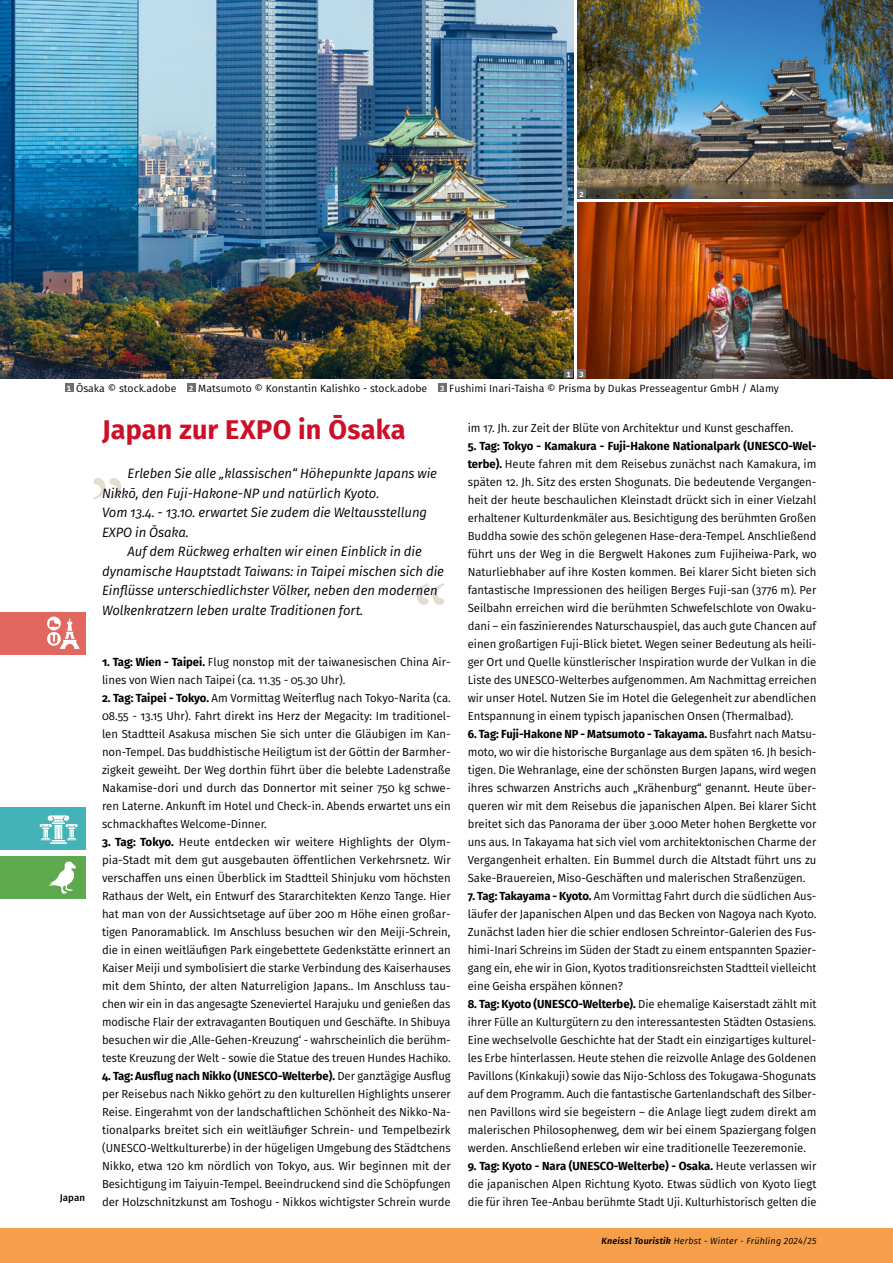
<style>
.page{position:relative;width:893px;height:1263px;background:#fff}
.page>*{position:absolute;margin:0;border:0;box-sizing:border-box;transform-origin:0 0}
._01a_Überschrift_1_Reise{font:700 27px "Fira Sans";letter-spacing:.01em;color:#cd0f28}
._01d_Einleitungstext_6mm{font:italic 13.5px/19.5px "Fira Sans";color:#000}
._02_Reiseverlauf{font:11.7px/18px "Fira Sans";letter-spacing:-.005em;color:#000;text-align:justify}
._02_Reiseverlauf-2{font:11.7px/18px "Fira Sans";letter-spacing:-.005em;color:#000;text-align:justify;scale:.96 1}
._04_Bildlegende__Bildquelle{font:10.5px "Fira Sans";color:#000}
.Rubrik_b{font:500 9.75px "Fira Sans";color:#000}
.Fusszeile_bold_italic_rb{font:italic 9px "Fira Sans";letter-spacing:.02em;color:#000}
.t1{font:700 7.5px "Fira Sans";color:#fff}
.s1{font-weight:700}
.s2{font-weight:600}
</style>
<div class="page">
<svg style="left:93px;top:478px;width:28px;height:22px"></svg>
<svg style="left:417px;top:583px;width:28px;height:22px"></svg>
<div style="left:0;top:612px;width:85px;height:43px;background:#e2685f"></div>
<svg style="left:47px;top:616px;width:32px;height:33px"></svg>
<div style="left:0;top:808px;width:85px;height:42px;background:#43b3b7"></div>
<svg style="left:39px;top:815px;width:39px;height:29px"></svg>
<div style="left:0;top:856px;width:85px;height:43px;background:#5ea84e"></div>
<svg style="left:49px;top:861px;width:27px;height:33px"></svg>
<div style="left:0;top:1229px;width:893px;height:34px;background:#f59f4a"></div>
<div style="left:65px;top:384px;width:8px;height:8px;background:#6e6e6e"></div>
<div style="left:187px;top:384px;width:8px;height:8px;background:#6e6e6e"></div>
<div style="left:438px;top:384px;width:8px;height:8px;background:#6e6e6e"></div>
<img style="left:0;top:0;width:573px;height:378px">
<img style="left:577px;top:0;width:316px;height:198px">
<div style="left:564px;top:369px;width:9px;height:9px;background:#6e6e6e"></div>
<div style="left:577px;top:189px;width:9px;height:9px;background:#6e6e6e"></div>
<img style="left:577px;top:202px;width:316px;height:176px">
<div style="left:577px;top:369px;width:9px;height:9px;background:#6e6e6e"></div>
<p class="t1" style="left:579px;top:188px;width:6px">2</p>
<p class="t1" style="left:567px;top:368px;width:6px">1</p>
<p class="t1" style="left:579px;top:368px;width:6px">3</p>
<p class="t1" style="left:67px;top:382px;width:6px">1</p>
<p class="_04_Bildlegende__Bildquelle" style="left:76px;top:381px;width:102px">Ōsaka © stock.adobe</p>
<p class="t1" style="left:189px;top:382px;width:6px">2</p>
<p class="_04_Bildlegende__Bildquelle" style="left:198px;top:381px;width:231px">Matsumoto © Konstantin Kalishko - stock.adobe</p>
<p class="t1" style="left:440px;top:382px;width:6px">3</p>
<p class="_04_Bildlegende__Bildquelle" style="left:449px;top:381px;width:331px">Fushimi Inari-Taisha © Prisma by Dukas Presseagentur GmbH / Alamy</p>
<p class="Rubrik_b" style="left:60px;top:1190px;width:27px">Japan</p>
<p class="_01a_Überschrift_1_Reise" style="left:102px;top:407px;width:305px">Japan zur EXPO in Ōsaka</p>
<p class="_01d_Einleitungstext_6mm" style="left:102px;top:464px;width:337px;text-indent:26px">Erleben Sie alle „klassischen“ Höhepunkte Japans wie Nikkō, den Fuji-Hakone-NP und natürlich Kyoto.<br>Vom 13.4. - 13.10. erwartet Sie zudem die Weltausstellung EXPO in Ōsaka.</p>
<p class="_01d_Einleitungstext_6mm" style="left:102px;top:542px;width:344px;text-indent:26px">Auf dem Rückweg erhalten wir einen Einblick in die dynamische Hauptstadt Taiwans: in Taipei mischen sich die Einflüsse unterschiedlichster Völker, neben den modernen Wolkenkratzern leben uralte Traditionen fort.</p>
<p class="_02_Reiseverlauf" style="left:102px;top:653px;width:350px"><span class="s1">1. Tag: Wien - Taipei.</span> Flug nonstop mit der taiwanesischen China Air&shy;lines von Wien nach Taipei (ca. 11.35 - 05.30 Uhr).</p>
<p class="_02_Reiseverlauf" style="left:102px;top:689px;width:350px"><span class="s1">2. Tag: Taipei - Tokyo.</span> Am Vormittag Weiterflug nach Tokyo-Narita (ca.<br>08.55 - 13.15 Uhr). Fahrt direkt ins Herz der Megacity: Im traditionel&shy;len Stadtteil Asakusa mischen Sie sich unter die Gläubigen im Kan&shy;non-Tempel. Das buddhistische Heiligtum ist der Göttin der Barmher&shy;zigkeit geweiht. Der Weg dorthin führt über die belebte Ladenstraße Nakamise-dori und durch das Donnertor mit seiner 750 kg schwe&shy;ren Laterne. Ankunft im Hotel und Check-in. Abends erwartet uns ein schmackhaftes Welcome-Dinner.</p>
<p class="_02_Reiseverlauf" style="left:102px;top:833px;width:350px"><span class="s1">3. Tag: Tokyo.</span> Heute entdecken wir weitere Highlights der Olym&shy;pia-Stadt mit dem gut ausgebauten öffentlichen Verkehrsnetz. Wir verschaffen uns einen Überblick im Stadtteil Shinjuku vom höchsten Rathaus der Welt, ein Entwurf des Stararchitekten Kenzo Tange. Hier hat man von der Aussichtsetage auf über 200 m Höhe einen großar&shy;tigen Panoramablick. Im Anschluss besuchen wir den Meiji-Schrein, die in einen weitläufigen Park eingebettete Gedenkstätte erinnert an Kaiser Meiji und symbolisiert die starke Verbindung des Kaiserhauses mit dem Shinto, der alten Naturreligion Japans.. Im Anschluss tau&shy;chen wir ein in das angesagte Szeneviertel Harajuku und genießen das modische Flair der extravaganten Boutiquen und Geschäfte. In Shibuya besuchen wir die ‚Alle-Gehen-Kreuzung‘ - wahrscheinlich die berühm&shy;teste Kreuzung der Welt - sowie die Statue des treuen Hundes Hachiko.</p>
<p class="_02_Reiseverlauf-2" style="left:102px;top:1067px;width:365px"><span class="s1">4. Tag: Ausflug nach Nikko (UNESCO-Welterbe).</span> Der ganztägige Ausflug per Reisebus nach Nikko gehört zu den kulturellen Highlights unserer Reise. Eingerahmt von der landschaftlichen Schönheit des Nikko-Na&shy;tionalparks breitet sich ein weitläufiger Schrein- und Tempelbezirk (UNESCO-Weltkulturerbe) in der hügeligen Umgebung des Städtchens Nikko, etwa 120 km nördlich von Tokyo, aus. Wir beginnen mit der Besichtigung im Taiyuin-Tempel. Beeindruckend sind die Schöpfungen der Holzschnitzkunst am Toshogu - Nikkos wichtigster Schrein wurde</p>
<p class="_02_Reiseverlauf" style="left:468px;top:419px;width:327px">im 17. Jh. zur Zeit der Blüte von Architektur und Kunst geschaffen.</p>
<p class="_02_Reiseverlauf" style="left:468px;top:437px;width:350px"><span class="s1">5. Tag: Tokyo - Kamakura - Fuji-Hakone Nationalpark (UNESCO-Wel&shy;terbe).</span> Heute fahren mit dem Reisebus zunächst nach Kamakura, im späten 12. Jh. Sitz des ersten Shogunats. Die bedeutende Vergangen&shy;heit der heute beschaulichen Kleinstadt drückt sich in einer Vielzahl erhaltener Kulturdenkmäler aus. Besichtigung des berühmten Großen Buddha sowie des schön gelegenen Hase-dera-Tempel. Anschließend führt uns der Weg in die Bergwelt Hakones zum Fujiheiwa-Park, wo Naturliebhaber auf ihre Kosten kommen. Bei klarer Sicht bieten sich fantastische Impressionen des heiligen Berges Fuji-san (3776 m). Per Seilbahn erreichen wird die berühmten Schwefelschlote von Owaku&shy;dani – ein faszinierendes Naturschauspiel, das auch gute Chancen auf einen großartigen Fuji-Blick bietet. Wegen seiner Bedeutung als heili&shy;ger Ort und Quelle künstlerischer Inspiration wurde der Vulkan in die Liste des UNESCO-Welterbes aufgenommen. Am Nachmittag erreichen wir unser Hotel. Nutzen Sie im Hotel die Gelegenheit zur abendlichen Entspannung in einem typisch japanischen Onsen (Thermalbad).</p>
<p class="_02_Reiseverlauf-2" style="left:468px;top:725px;width:365px"><span class="s1">6. Tag: Fuji-Hakone NP - Matsumoto - Takayama.</span> Busfahrt nach Matsu&shy;moto, wo wir die historische Burganlage aus dem späten 16. Jh besich&shy;tigen. Die Wehranlage, eine der schönsten Burgen Japans, wird wegen ihres schwarzen Anstrichs auch „Krähenburg“ genannt. Heute über&shy;queren wir mit dem Reisebus die japanischen Alpen. Bei klarer Sicht breitet sich das Panorama der über 3.000 Meter hohen Bergkette vor uns aus. In Takayama hat sich viel vom architektonischen Charme der Vergangenheit erhalten. Ein Bummel durch die Altstadt führt uns zu Sake-Brauereien, Miso-Geschäften und malerischen Straßenzügen.</p>
<p class="_02_Reiseverlauf-2" style="left:468px;top:887px;width:365px"><span class="s1">7. Tag: Takayama - Kyoto.</span> Am Vormittag Fahrt durch die südlichen Aus&shy;läufer der Japanischen Alpen und das Becken von Nagoya nach Kyoto.<br>Zunächst laden hier die schier endlosen Schreintor-Galerien des Fus&shy;himi-Inari Schreins im Süden der Stadt zu einem entspannten Spazier&shy;gang ein, ehe wir in Gion, Kyotos traditionsreichsten Stadtteil vielleicht eine Geisha erspähen können?</p>
<p class="_02_Reiseverlauf" style="left:468px;top:995px;width:350px"><span class="s1">8. Tag: Kyoto (UNESCO-Welterbe).</span> Die ehemalige Kaiserstadt zählt mit ihrer Fülle an Kulturgütern zu den interessantesten Städten Ostasiens.<br>Eine wechselvolle Geschichte hat der Stadt ein einzigartiges kulturel&shy;les Erbe hinterlassen. Heute stehen die reizvolle Anlage des Goldenen Pavillons (Kinkakuji) sowie das Nijo-Schloss des Tokugawa-Shogunats auf dem Programm. Auch die fantastische Gartenlandschaft des Silber&shy;nen Pavillons wird sie begeistern – die Anlage liegt zudem direkt am malerischen Philosophenweg, dem wir bei einem Spaziergang folgen werden. Anschließend erleben wir eine traditionelle Teezeremonie.</p>
<p class="_02_Reiseverlauf" style="left:468px;top:1157px;width:350px"><span class="s1">9. Tag: Kyoto - Nara (UNESCO-Welterbe) - Osaka.</span> Heute verlassen wir die japanischen Alpen Richtung Kyoto. Etwas südlich von Kyoto liegt die für ihren Tee-Anbau berühmte Stadt Uji. Kulturhistorisch gelten die</p>
<p class="Fusszeile_bold_italic_rb" style="left:798px;top:1234px;width:20px">3 4</p>
<p class="Fusszeile_bold_italic_rb" style="left:602px;top:1234px;width:216px"><span class="s2">Kneissl Touristik</span> Herbst - Winter - Frühling 2024/25</p>
</div>
